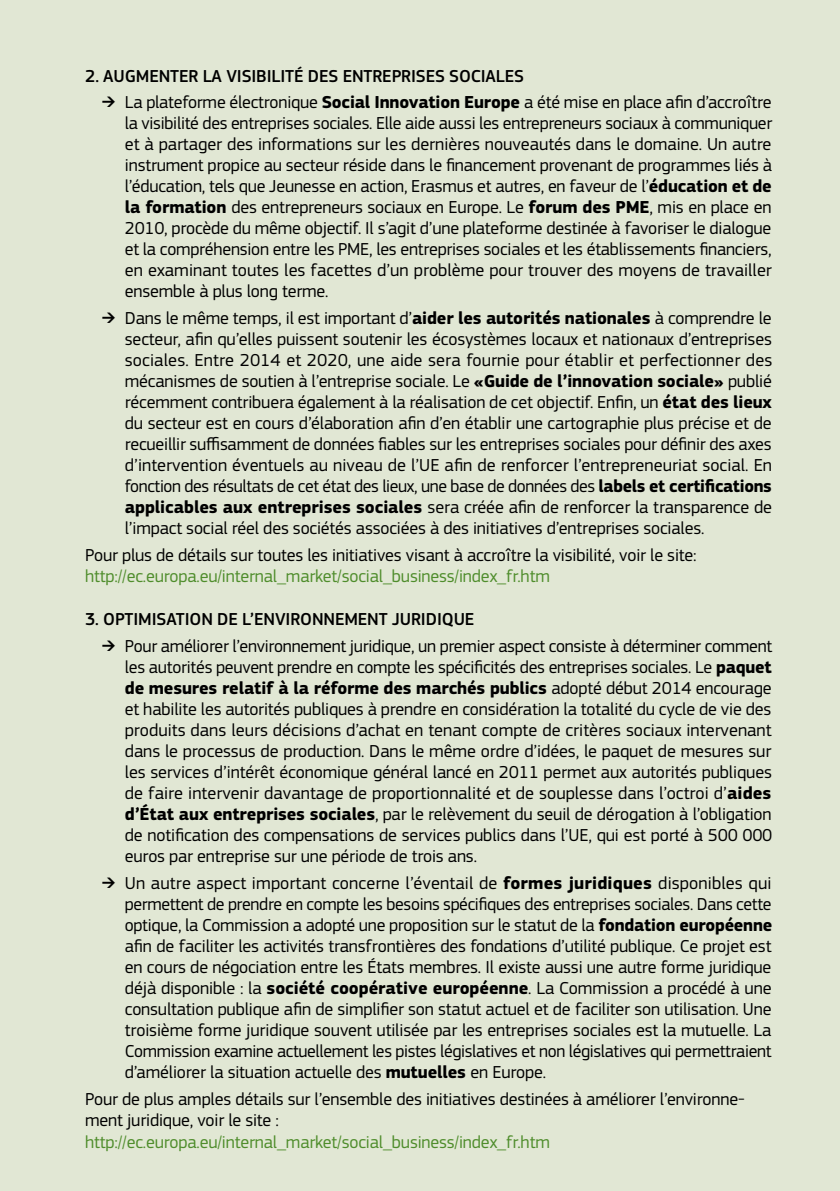
<style>
.page{position:relative;width:840px;height:1191px;background:#fff}
.page>*{position:absolute;margin:0;border:0;box-sizing:border-box;transform-origin:0 0}
.t1{font:18px/21px "EC Square Sans Pro";letter-spacing:-.01em;color:#000;text-align:justify}
.t2{font:18px "EC Square Sans Pro";letter-spacing:-.01em;color:#4f8d2c}
.t3{font:500 18px "EC Square Sans Pro";letter-spacing:-.01em;color:#000}
.s1{font-weight:700}
</style>
<div class="page">
<div style="left:0;top:0;width:839px;height:1191px;background:#e1e7d4"></div>
<p class="t3" style="left:85px;top:65px;width:440px">2. AUGMENTER LA VISIBILITÉ DES ENTREPRISES SOCIALES</p>
<p class="t1" style="left:125px;top:92px;width:648px;text-indent:-23px">➔ La plateforme électronique <span class="s1">Social Innovation Europe</span> a été mise en place afin d’accroître la visibilité des entreprises sociales. Elle aide aussi les entrepreneurs sociaux à communiquer et à partager des informations sur les dernières nouveautés dans le domaine. Un autre instrument propice au secteur réside dans le financement provenant de programmes liés à l’éducation, tels que Jeunesse en action, Erasmus et autres, en faveur de l’<span class="s1">éducation et de la formation</span> des entrepreneurs sociaux en Europe. Le <span class="s1">forum des PME</span>, mis en place en 2010, procède du même objectif. Il s’agit d’une plateforme destinée à favoriser le dialogue et la compréhension entre les PME, les entreprises sociales et les établissements financiers, en examinant toutes les facettes d’un problème pour trouver des moyens de travailler ensemble à plus long terme.</p>
<p class="t1" style="left:125px;top:308px;width:648px;text-indent:-23px">➔ Dans le même temps, il est important d’<span class="s1">aider les autorités nationales</span> à comprendre le secteur, afin qu’elles puissent soutenir les écosystèmes locaux et nationaux d’entreprises sociales. Entre 2014 et 2020, une aide sera fournie pour établir et perfectionner des mécanismes de soutien à l’entreprise sociale. Le <span class="s1">«Guide de l’innovation sociale»</span> publié récemment contribuera également à la réalisation de cet objectif. Enfin, un <span class="s1">état des lieux </span>du secteur est en cours d’élaboration afin d’en établir une cartographie plus précise et de recueillir suffisamment de données fiables sur les entreprises sociales pour définir des axes d’intervention éventuels au niveau de l’UE afin de renforcer l’entrepreneuriat social. En fonction des résultats de cet état des lieux, une base de données des <span class="s1">labels et certifications applicables aux entreprises sociales</span> sera créée afin de renforcer la transparence de l’impact social réel des sociétés associées à des initiatives d’entreprises sociales.</p>
<p class="t1" style="left:85px;top:544px;width:612px">Pour plus de détails sur toutes les initiatives visant à accroître la visibilité, voir le site:</p>
<p class="t2" style="left:85px;top:565px;width:466px">http://ec.europa.eu/internal_market/social_business/index_fr.htm</p>
<p class="t3" style="left:85px;top:609px;width:390px">3. OPTIMISATION DE L’ENVIRONNEMENT JURIDIQUE</p>
<p class="t1" style="left:125px;top:636px;width:648px;text-indent:-23px">➔ Pour améliorer l’environnement juridique, un premier aspect consiste à déterminer comment les autorités peuvent prendre en compte les spécificités des entreprises sociales. Le <span class="s1">paquet de mesures relatif à la réforme des marchés publics</span> adopté début 2014 encourage et habilite les autorités publiques à prendre en considération la totalité du cycle de vie des produits dans leurs décisions d’achat en tenant compte de critères sociaux intervenant dans le processus de production. Dans le même ordre d’idées, le paquet de mesures sur les services d’intérêt économique général lancé en 2011 permet aux autorités publiques de faire intervenir davantage de proportionnalité et de souplesse dans l’octroi d’<span class="s1">aides d’État aux entreprises sociales</span>, par le relèvement du seuil de dérogation à l’obligation de notification des compensations de services publics dans l’UE, qui est porté à 500 000 euros par entreprise sur une période de trois ans.</p>
<p class="t1" style="left:125px;top:872px;width:648px;text-indent:-23px">➔ Un autre aspect important concerne l’éventail de <span class="s1">formes juridiques</span> disponibles qui permettent de prendre en compte les besoins spécifiques des entreprises sociales. Dans cette optique, la Commission a adopté une proposition sur le statut de la <span class="s1">fondation européenne </span>afin de faciliter les activités transfrontières des fondations d’utilité publique. Ce projet est en cours de négociation entre les États membres. Il existe aussi une autre forme juridique déjà disponible : la <span class="s1">société coopérative européenne</span>. La Commission a procédé à une consultation publique afin de simplifier son statut actuel et de faciliter son utilisation. Une troisième forme juridique souvent utilisée par les entreprises sociales est la mutuelle. La Commission examine actuellement les pistes législatives et non législatives qui permettraient d’améliorer la situation actuelle des <span class="s1">mutuelles</span> en Europe.</p>
<p class="t1" style="left:85px;top:1088px;width:660px">Pour de plus amples détails sur l’ensemble des initiatives destinées à améliorer l’environne&shy;ment juridique, voir le site :</p>
<p class="t2" style="left:85px;top:1131px;width:466px">http://ec.europa.eu/internal_market/social_business/index_fr.htm</p>
</div>
